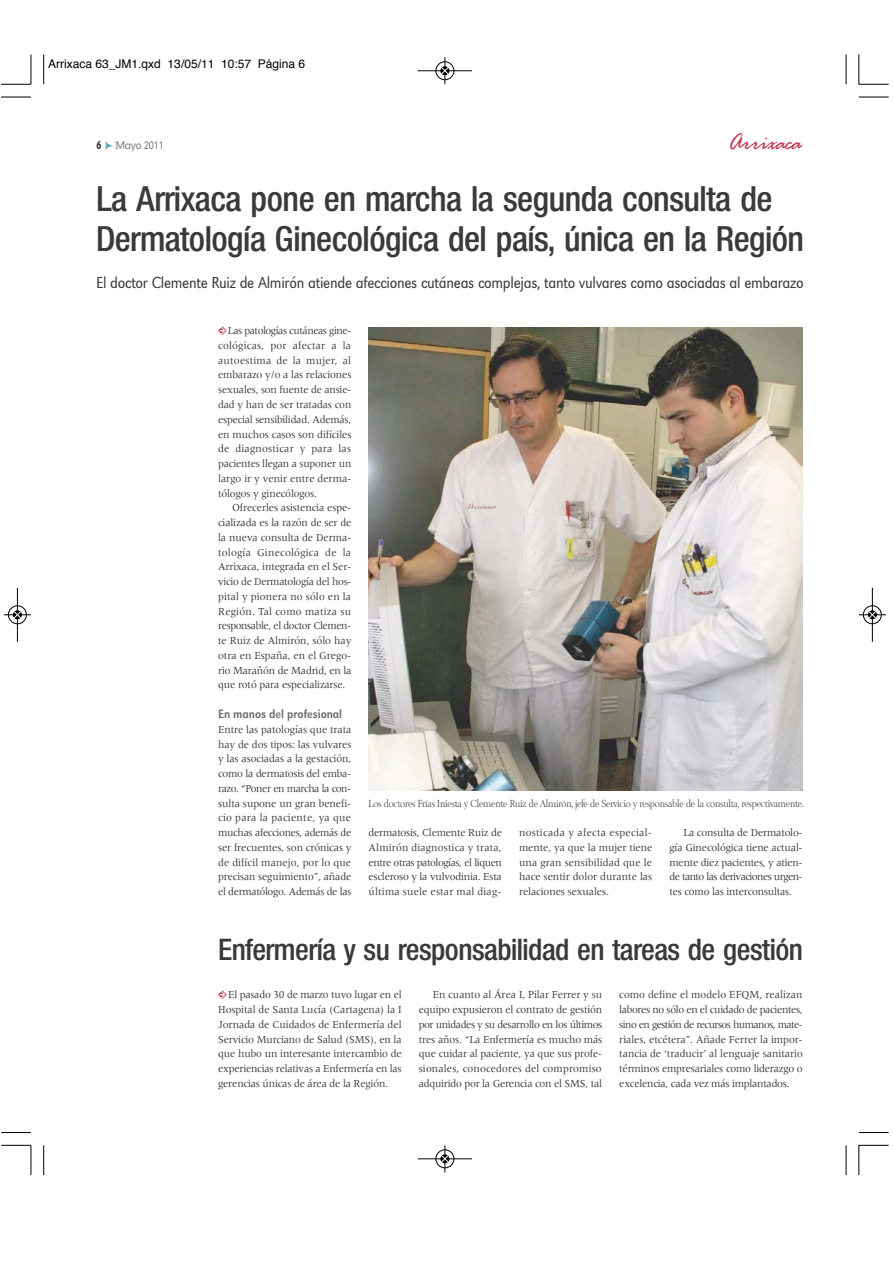
<style>
.page{position:relative;width:893px;height:1263px;background:#fff}
.page>*{position:absolute;margin:0;border:0;box-sizing:border-box;transform-origin:0 0}
.t1{font:600 34.5px/39.3px "Colnova";letter-spacing:-.015em;color:#3a393b}
.t2{font:600 29.55px "Colnova";letter-spacing:-.015em;color:#3a393b}
.t3{font:24.6px "Rage Italic Plain";letter-spacing:-.015em;color:#c23650}
.t4{font:16.65px "URW Grotesk T Ligh Extr Narr";letter-spacing:-.015em;color:#3a393b}
.t5{font:12.6px "URW Grotesk T Regu Extr Narr";letter-spacing:-.005em;color:#69686a}
.t6{font:12px "Helvetica";color:#000}
.t7{font:11.1px/14.7px "Meridien";letter-spacing:-.015em;color:#3a393b;text-align:justify;scale:.95 1}
.t8{font:11.1px "Meridien";letter-spacing:.01em;color:#3a393b;scale:.95 1}
.t9{font:11.1px "Meridien";letter-spacing:-.04em;color:#3a393b;scale:.95 1}
.t10{font:11.1px "Meridien";letter-spacing:-.035em;color:#3a393b;scale:.95 1}
.t11{font:11.1px "Meridien";letter-spacing:.005em;color:#3a393b;scale:.95 1}
.t12{font:11.1px "Meridien";letter-spacing:-.055em;color:#3a393b;scale:.95 1}
.t13{font:11.1px "Meridien";letter-spacing:-.05em;color:#3a393b;scale:.95 1}
.t14{font:11.1px "Meridien";letter-spacing:.025em;color:#3a393b;scale:.95 1}
.t15{font:11.1px "Meridien";letter-spacing:.015em;color:#3a393b;scale:.95 1}
.t16{font:10.5px "Geometric 706 BT Medium B";letter-spacing:-.025em;color:#7e7e7f;scale:.9 1}
.t17{font:300 9.9px "Belfast";letter-spacing:-.015em;color:#3a393b;scale:.9 1}
.s1{font-family:"Geometric 706 BT Black Condensed B";font-size:11.1px;color:#3a393b}
.s2{font-family:"Pointers";font-size:11.1px;color:#55a4bd}
.s3{font-family:"Pointers";color:#c23650}
</style>
<div class="page">
<svg style="left:43px;top:55px;width:1px;height:29px"></svg>
<hr style="left:1px;top:97px;width:30px;height:1px;background:#000">
<svg style="left:31px;top:55px;width:1px;height:29px"></svg>
<hr style="left:1px;top:84px;width:30px;height:1px;background:#000">
<svg style="left:845px;top:55px;width:1px;height:29px"></svg>
<hr style="left:858px;top:97px;width:30px;height:1px;background:#000">
<svg style="left:858px;top:55px;width:1px;height:29px"></svg>
<hr style="left:858px;top:84px;width:30px;height:1px;background:#000">
<hr style="left:43px;top:1145px;width:1px;height:30px;background:#000">
<hr style="left:1px;top:1132px;width:30px;height:1px;background:#000">
<hr style="left:31px;top:1145px;width:1px;height:30px;background:#000">
<hr style="left:1px;top:1145px;width:30px;height:1px;background:#000">
<hr style="left:845px;top:1145px;width:1px;height:30px;background:#000">
<hr style="left:858px;top:1132px;width:30px;height:1px;background:#000">
<hr style="left:858px;top:1145px;width:1px;height:30px;background:#000">
<hr style="left:858px;top:1145px;width:30px;height:1px;background:#000">
<hr style="left:418px;top:71px;width:54px;height:1px;background:#000">
<svg style="left:435px;top:57px;width:19px;height:27px"></svg>
<hr style="left:17px;top:588px;width:1px;height:54px;background:#000">
<svg style="left:4px;top:605px;width:27px;height:19px"></svg>
<img style="left:368px;top:328px;width:434px;height:463px">
<hr style="left:872px;top:588px;width:1px;height:54px;background:#000">
<svg style="left:858px;top:605px;width:27px;height:19px"></svg>
<hr style="left:418px;top:1159px;width:54px;height:1px;background:#000">
<svg style="left:435px;top:1145px;width:19px;height:27px"></svg>
<p class="t6" style="left:48px;top:59px;width:258px">Arrixaca 63_JM1.qxd 13/05/11 10:57 Página 6</p>
<p class="t16" style="left:96px;top:141px;width:77px"><span class="s1">6</span> <span class="s2">C</span> Mayo 2011</p>
<p class="t3" style="left:728px;top:132px;width:75px">Arrixaca</p>
<h1 class="t1" style="left:96px;top:184px;width:709px">La Arrixaca pone en marcha la segunda consulta de<br>Dermatología Ginecológica del país, única en la Región</h1>
<h2 class="t4" style="left:96px;top:277px;width:709px">El doctor Clemente Ruiz de Almirón atiende afecciones cutáneas complejas, tanto vulvares como asociadas al embarazo</h2>
<p class="t7" style="left:218px;top:324px;width:142px"><span class="s3">M</span>Las patologías cutáneas gine&shy;cológicas, por afectar a la autoestima de la mujer, al embarazo y/o a las relaciones sexuales, son fuente de ansie&shy;dad y han de ser tratadas con especial sensibilidad. Además, en muchos casos son difíciles de diagnosticar y para las pacientes llegan a suponer un largo ir y venir entre derma&shy;tólogos y ginecólogos.</p>
<p class="t7" style="left:218px;top:501px;width:142px;text-indent:14px">Ofrecerles asistencia espe&shy;cializada es la razón de ser de la nueva consulta de Derma&shy;tología Ginecológica de la Arrixaca, integrada en el Ser&shy;vicio de Dermatología del hos&shy;pital y pionera no sólo en la Región. Tal como matiza su responsable, el doctor Clemen&shy;te Ruiz de Almirón, sólo hay otra en España, en el Grego&shy;rio Marañón de Madrid, en la que rotó para especializarse.</p>
<p class="t5" style="left:218px;top:710px;width:125px">En manos del profesional</p>
<p class="t7" style="left:218px;top:723px;width:142px">Entre las patologías que trata hay de dos tipos: las vulvares y las asociadas a la gestación, como la dermatosis del emba&shy;razo. “Poner en marcha la con&shy;sulta supone un gran benefi-</p>
<p class="t17" style="left:368px;top:799px;width:484px">Los doctores Frías Iniesta y Clemente Ruiz de Almirón, jefe de Servicio y responsable de la consulta, respectivamente.</p>
<p class="t7" style="left:218px;top:811px;width:142px">cio para la paciente, ya que muchas afecciones, además de</p>
<p class="t7" style="left:368px;top:826px;width:142px">dermatosis, Clemente Ruiz de</p>
<p class="t14" style="left:519px;top:828px;width:141px">nosticada y afecta especial-</p>
<p class="t7" style="left:683px;top:826px;width:127px">La consulta de Dermatolo-</p>
<p class="t7" style="left:218px;top:841px;width:142px">ser frecuentes, son crónicas y</p>
<p class="t8" style="left:368px;top:843px;width:142px">Almirón diagnostica y trata,</p>
<p class="t7" style="left:519px;top:841px;width:142px">mente, ya que la mujer tiene</p>
<p class="t7" style="left:669px;top:841px;width:141px">gía Ginecológica tiene actual-</p>
<p class="t11" style="left:218px;top:858px;width:141px">de difícil manejo, por lo que</p>
<p class="t9" style="left:368px;top:858px;width:142px">entre otras patologías, el liquen</p>
<p class="t8" style="left:519px;top:858px;width:141px">una gran sensibilidad que le</p>
<p class="t7" style="left:669px;top:855px;width:141px">mente diez pacientes, y atien-</p>
<p class="t7" style="left:218px;top:870px;width:142px">precisan seguimiento”, añade</p>
<p class="t7" style="left:368px;top:870px;width:142px">escleroso y la vulvodinia. Esta</p>
<p class="t7" style="left:519px;top:870px;width:142px">hace sentir dolor durante las</p>
<p class="t13" style="left:669px;top:872px;width:141px">de tanto las derivaciones urgen-</p>
<p class="t10" style="left:218px;top:887px;width:142px">el dermatólogo. Además de las</p>
<p class="t15" style="left:368px;top:887px;width:141px">última suele estar mal diag-</p>
<p class="t7" style="left:519px;top:885px;width:96px">relaciones sexuales.</p>
<p class="t7" style="left:669px;top:885px;width:131px">tes como las interconsultas.</p>
<h2 class="t2" style="left:218px;top:939px;width:586px">Enfermería y su responsabilidad en tareas de gestión</h2>
<p class="t7" style="left:218px;top:988px;width:195px"><span class="s3">M</span>El pasado 30 de marzo tuvo lugar en el</p>
<p class="t7" style="left:432px;top:988px;width:180px">En cuanto al Área I, Pilar Ferrer y su</p>
<p class="t11" style="left:619px;top:991px;width:194px">como define el modelo EFQM, realizan</p>
<p class="t7" style="left:218px;top:1003px;width:195px">Hospital de Santa Lucía (Cartagena) la I</p>
<p class="t7" style="left:419px;top:1003px;width:194px">equipo expusieron el contrato de gestión</p>
<p class="t10" style="left:619px;top:1005px;width:194px">labores no sólo en el cuidado de pacientes,</p>
<p class="t7" style="left:218px;top:1018px;width:195px">Jornada de Cuidados de Enfermería del</p>
<p class="t9" style="left:419px;top:1020px;width:195px">por unidades y su desarrollo en los últimos</p>
<p class="t12" style="left:619px;top:1020px;width:194px">sino en gestión de recursos humanos, mate-</p>
<p class="t7" style="left:218px;top:1033px;width:195px">Servicio Murciano de Salud (SMS), en la</p>
<p class="t7" style="left:419px;top:1033px;width:195px">tres años. “La Enfermería es mucho más</p>
<p class="t7" style="left:619px;top:1033px;width:194px">riales, etcétera”. Añade Ferrer la impor-</p>
<p class="t7" style="left:218px;top:1047px;width:195px">que hubo un interesante intercambio de</p>
<p class="t7" style="left:419px;top:1047px;width:194px">que cuidar al paciente, ya que sus profe-</p>
<p class="t7" style="left:619px;top:1047px;width:195px">tancia de ‘traducir’ al lenguaje sanitario</p>
<p class="t7" style="left:218px;top:1062px;width:195px">experiencias relativas a Enfermería en las</p>
<p class="t8" style="left:419px;top:1064px;width:194px">sionales, conocedores del compromiso</p>
<p class="t7" style="left:619px;top:1062px;width:195px">términos empresariales como liderazgo o</p>
<p class="t7" style="left:218px;top:1077px;width:180px">gerencias únicas de área de la Región.</p>
<p class="t7" style="left:419px;top:1077px;width:194px">adquirido por la Gerencia con el SMS, tal</p>
<p class="t7" style="left:619px;top:1077px;width:181px">excelencia, cada vez más implantados.</p>
</div>
